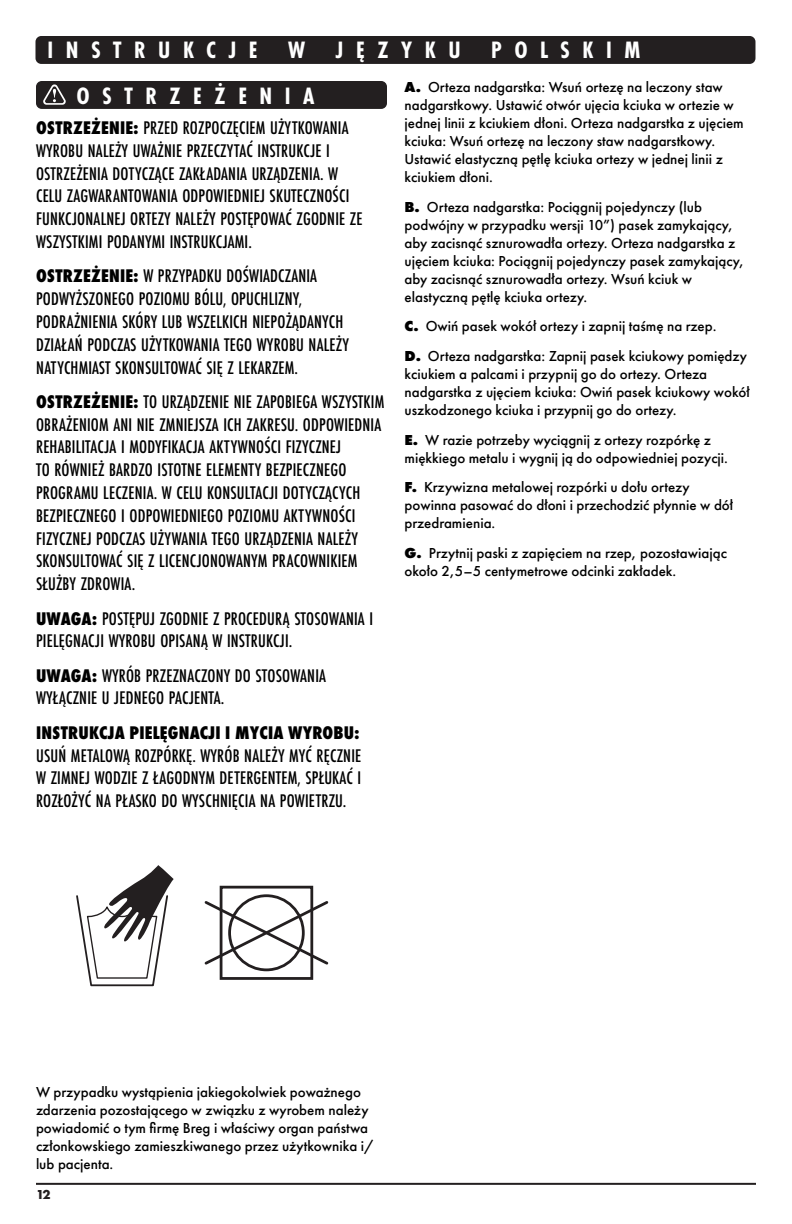
<style>
.page{position:relative;width:792px;height:1224px;background:#fff}
.page>*{position:absolute;margin:0;border:0;box-sizing:border-box;transform-origin:0 0}
.Page_title{font:700 24.6px "Futura PT Cond";letter-spacing:.51em;color:#fff}
.Caution{font:500 19px/22.8px "Futura PT Cond";letter-spacing:.01em;color:#000}
.Body_text{font:500 15px/18px "Futura PT";color:#000}
.t1{font:700 13.6px "Futura PT";color:#231f20}
.s1{font-weight:800}
</style>
<div class="page">
<div style="left:35px;top:36px;width:720px;height:28px;background:#231f20;border-radius:6px"></div>
<div style="left:36px;top:81px;width:351px;height:28px;background:#231f20;border-radius:6px"></div>
<svg style="left:43px;top:84px;width:23px;height:21px"></svg>
<hr style="left:36px;top:1183px;width:720px;height:2px;background:#231f20">
<svg style="left:76px;top:865px;width:98px;height:122px"></svg>
<div style="left:220px;top:886px;width:93px;height:94px;border:3px solid #231f20"></div>
<div style="left:228px;top:894px;width:77px;height:77px;border:3px solid #231f20;border-radius:50%"></div>
<svg style="left:204px;top:899px;width:125px;height:68px"></svg>
<p class="Page_title" style="left:47px;top:36px;width:594px">INSTRUKCJE W JĘZYKU POLSKIM</p>
<p class="Page_title" style="left:76px;top:82px;width:240px">OSTRZEŻENIA</p>
<p class="Body_text" style="left:404px;top:78px;width:341px"><span class="s1">A.</span> Orteza nadgarstka: Wsuń ortezę na leczony staw nadgarstkowy. Ustawić otwór ujęcia kciuka w ortezie w jednej linii z kciukiem dłoni. Orteza nadgarstka z ujęciem kciuka: Wsuń ortezę na leczony staw nadgarstkowy.<br>Ustawić elastyczną pętlę kciuka ortezy w jednej linii z kciukiem dłoni.</p>
<p class="Body_text" style="left:404px;top:198px;width:341px"><span class="s1">B.</span> Orteza nadgarstka: Pociągnij pojedynczy (lub podwójny w przypadku wersji 10”) pasek zamykający, aby zacisnąć sznurowadła ortezy. Orteza nadgarstka z ujęciem kciuka: Pociągnij pojedynczy pasek zamykający, aby zacisnąć sznurowadła ortezy. Wsuń kciuk w elastyczną pętlę kciuka ortezy.</p>
<p class="Body_text" style="left:404px;top:317px;width:314px"><span class="s1">C.</span> Owiń pasek wokół ortezy i zapnij taśmę na rzep.</p>
<p class="Body_text" style="left:404px;top:347px;width:347px"><span class="s1">D.</span> Orteza nadgarstka: Zapnij pasek kciukowy pomiędzy kciukiem a palcami i przypnij go do ortezy. Orteza nadgarstka z ujęciem kciuka: Owiń pasek kciukowy wokół uszkodzonego kciuka i przypnij go do ortezy.</p>
<p class="Body_text" style="left:404px;top:431px;width:325px"><span class="s1">E.</span> W razie potrzeby wyciągnij z ortezy rozpórkę z miękkiego metalu i wygnij ją do odpowiedniej pozycji.</p>
<p class="Body_text" style="left:404px;top:478px;width:330px"><span class="s1">F.</span> Krzywizna metalowej rozpórki u dołu ortezy powinna pasować do dłoni i przechodzić płynnie w dół przedramienia.</p>
<p class="Body_text" style="left:404px;top:544px;width:324px"><span class="s1">G.</span> Przytnij paski z zapięciem na rzep, pozostawiając około 2,5–5 centymetrowe odcinki zakładek.</p>
<p class="Caution" style="left:36px;top:116px;width:328px"><span class="s1">OSTRZEŻENIE:</span> PRZED ROZPOCZĘCIEM UŻYTKOWANIA WYROBU NALEŻY UWAŻNIE PRZECZYTAĆ INSTRUKCJE I OSTRZEŻENIA DOTYCZĄCE ZAKŁADANIA URZĄDZENIA. W CELU ZAGWARANTOWANIA ODPOWIEDNIEJ SKUTECZNOŚCI FUNKCJONALNEJ ORTEZY NALEŻY POSTĘPOWAĆ ZGODNIE ZE WSZYSTKIMI PODANYMI INSTRUKCJAMI.</p>
<p class="Caution" style="left:36px;top:265px;width:314px"><span class="s1">OSTRZEŻENIE:</span> W PRZYPADKU DOŚWIADCZANIA PODWYŻSZONEGO POZIOMU BÓLU, OPUCHLIZNY, PODRAŻNIENIA SKÓRY LUB WSZELKICH NIEPOŻĄDANYCH DZIAŁAŃ PODCZAS UŻYTKOWANIA TEGO WYROBU NALEŻY NATYCHMIAST SKONSULTOWAĆ SIĘ Z LEKARZEM.</p>
<p class="Caution" style="left:36px;top:390px;width:350px"><span class="s1">OSTRZEŻENIE:</span> TO URZĄDZENIE NIE ZAPOBIEGA WSZYSTKIM OBRAŻENIOM ANI NIE ZMNIEJSZA ICH ZAKRESU. ODPOWIEDNIA REHABILITACJA I MODYFIKACJA AKTYWNOŚCI FIZYCZNEJ<br>TO RÓWNIEŻ BARDZO ISTOTNE ELEMENTY BEZPIECZNEGO PROGRAMU LECZENIA. W CELU KONSULTACJI DOTYCZĄCYCH BEZPIECZNEGO I ODPOWIEDNIEGO POZIOMU AKTYWNOŚCI FIZYCZNEJ PODCZAS UŻYWANIA TEGO URZĄDZENIA NALEŻY SKONSULTOWAĆ SIĘ Z LICENCJONOWANYM PRACOWNIKIEM SŁUŻBY ZDROWIA.</p>
<p class="Caution" style="left:36px;top:607px;width:339px"><span class="s1">UWAGA:</span> POSTĘPUJ ZGODNIE Z PROCEDURĄ STOSOWANIA I<br>PIELĘGNACJI WYROBU OPISANĄ W INSTRUKCJI.</p>
<p class="Caution" style="left:36px;top:664px;width:291px"><span class="s1">UWAGA:</span> WYRÓB PRZEZNACZONY DO STOSOWANIA<br>WYŁĄCZNIE U JEDNEGO PACJENTA.</p>
<p class="Caution" style="left:36px;top:721px;width:327px;text-align:justify"><span class="s1">INSTRUKCJA PIELĘGNACJI I MYCIA WYROBU:<br></span>USUŃ METALOWĄ ROZPÓRKĘ. WYRÓB NALEŻY MYĆ RĘCZNIE W ZIMNEJ WODZIE Z ŁAGODNYM DETERGENTEM, SPŁUKAĆ I ROZŁOŻYĆ NA PŁASKO DO WYSCHNIĘCIA NA POWIETRZU.</p>
<p class="Body_text" style="left:36px;top:1083px;width:340px">W przypadku wystąpienia jakiegokolwiek poważnego zdarzenia pozostającego w związku z wyrobem należy powiadomić o tym firmę Breg i właściwy organ państwa członkowskiego zamieszkiwanego przez użytkownika i/ lub pacjenta.</p>
<p class="t1" style="left:36px;top:1186px;width:16px">12</p>
</div>
